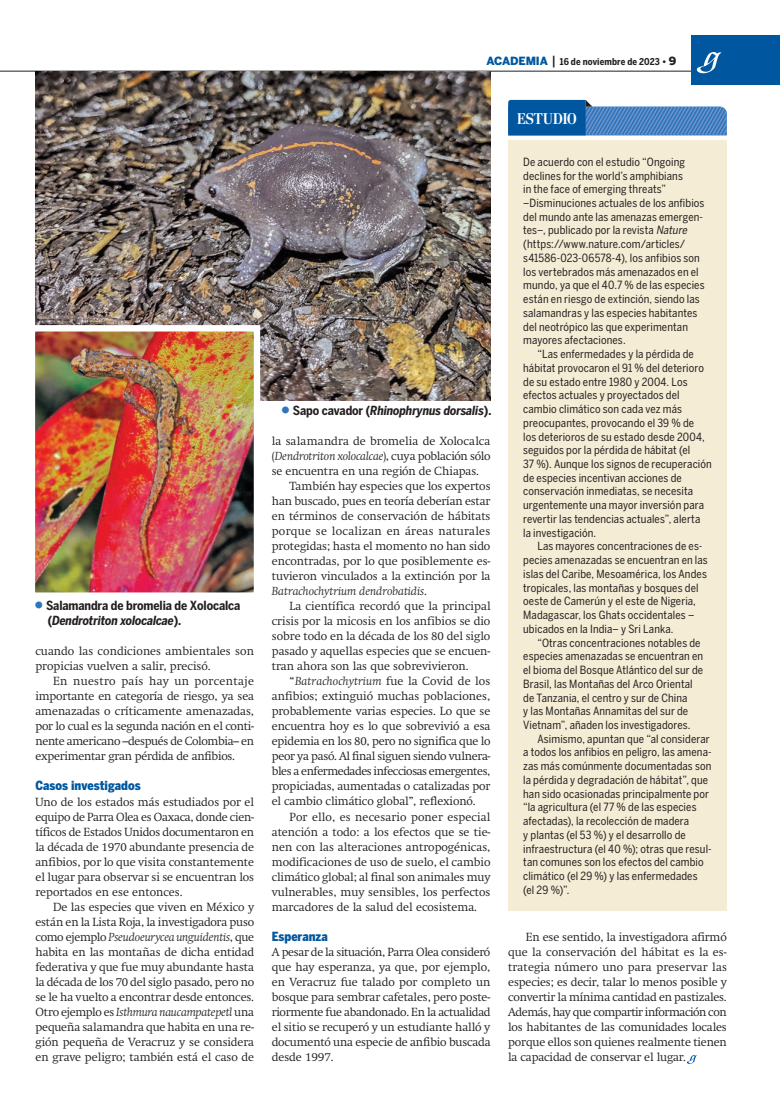
<style>
.page{position:relative;width:780px;height:1117px;background:#fff}
.page>*{position:absolute;margin:0;border:0;box-sizing:border-box;transform-origin:0 0}
.t1{font:700 15.62px "Stilson";letter-spacing:.005em;color:#fff}
.t2{font:700 12.5px/15px "Benton Sans Cond";letter-spacing:-.01em;color:#231f20}
.t3{font:italic 700 12.5px "Benton Sans Cond";letter-spacing:-.01em;color:#231f20}
.t4{font:900 12.5px "Benton Sans Cond";color:#01579f}
.t5{font:300 11.62px/15px "Swift";color:#231f20;text-align:justify}
.t6{font:italic 300 11.62px "Swift";color:#231f20}
.t7{font:300 11.62px "Swift";letter-spacing:-.035em;color:#231f20}
.t8{font:300 11.62px "Swift";letter-spacing:-.02em;color:#231f20}
.t9{font:300 11.62px "Swift";letter-spacing:.025em;color:#231f20}
.t10{font:11.25px/13.8px "Benton Sans Cond";letter-spacing:.01em;color:#231f20}
.t11{font:700 9.38px "Benton Sans Cond";letter-spacing:.01em;color:#231f20}
.s1{font-family:"Benton Sans";font-weight:900;font-size:11.25px;color:#01579f}
.s2{font-weight:500;font-size:12.5px}
.s3{font-family:"Benton Sans";font-weight:900}
.s4{font-family:"Benton Sans";font-weight:900;font-size:11.25px}
.s5{font-style:italic}
.s6{font-style:normal}
</style>
<div class="page">
<hr style="left:0;top:71px;width:726px;height:1px;background:#231f20">
<div style="left:691px;top:35px;width:88px;height:50px;background:#01579f"></div>
<svg style="left:696px;top:52px;width:26px;height:21px"></svg>
<svg style="left:686px;top:1055px;width:10px;height:8px"></svg>
<div style="left:508px;top:140px;width:218px;height:770px;background:#f4ecd4"></div>
<img style="left:35px;top:72px;width:455px;height:328px">
<img style="left:36px;top:332px;width:217px;height:259px">
<div style="left:29px;top:325px;width:231px;height:273px;border:6px solid #fff"></div>
<svg style="left:508px;top:100px;width:218px;height:35px"></svg>
<p class="t11" style="left:486px;top:56px;width:191px"><span class="s1">ACADEMIA</span> <span class="s2">|</span> 16 de noviembre de 2023 <span class="s3">•</span> <span class="s4">9</span></p>
<p class="t2" style="left:46px;top:598px;width:196px">Salamandra de bromelia de Xolocalca (<span class="s5">Dendrotriton xolocalcae</span>).</p>
<p class="t5" style="left:35px;top:643px;width:220px">cuando las condiciones ambientales son propicias vuelven a salir, precisó.</p>
<p class="t5" style="left:35px;top:673px;width:220px;text-indent:18px">En nuestro país hay un porcentaje importante en categoría de riesgo, ya sea amenazadas o críticamente amenazadas, por lo cual es la segunda nación en el conti&shy;nente americano –después de Colombia– en experimentar gran pérdida de anfibios.</p>
<p class="t4" style="left:35px;top:778px;width:107px">Casos investigados</p>
<p class="t5" style="left:35px;top:793px;width:220px">Uno de los estados más estudiados por el equipo de Parra Olea es Oaxaca, donde cien&shy;tíficos de Estados Unidos documentaron en la década de 1970 abundante presencia de anfibios, por lo que visita constantemente el lugar para observar si se encuentran los reportados en ese entonces.</p>
<p class="t5" style="left:35px;top:898px;width:220px;text-indent:18px">De las especies que viven en México y están en la Lista Roja, la investigadora puso como ejemplo <span class="s5">Pseudoeurycea unguidentis</span>, que habita en las montañas de dicha entidad federativa y que fue muy abundante hasta la década de los 70 del siglo pasado, pero no se le ha vuelto a encontrar desde entonces.<br>Otro ejemplo es <span class="s5">Isthmura naucampatepetl</span> una pequeña salamandra que habita en una re&shy;gión pequeña de Veracruz y se considera en grave peligro; también está el caso de</p>
<p class="t3" style="left:293px;top:403px;width:200px"><span class="s6">Sapo cavador (</span>Rhinophrynus dorsalis<span class="s6">).</span></p>
<p class="t5" style="left:272px;top:433px;width:220px">la salamandra de bromelia de Xolocalca</p>
<p class="t6" style="left:272px;top:449px;width:220px"><span class="s6">(</span>Dendrotriton xolocalcae<span class="s6">), cuya población sólo</span></p>
<p class="t5" style="left:272px;top:463px;width:209px">se encuentra en una región de Chiapas.</p>
<p class="t5" style="left:289px;top:478px;width:202px">También hay especies que los expertos</p>
<p class="t5" style="left:272px;top:493px;width:220px">han buscado, pues en teoría deberían estar</p>
<p class="t5" style="left:272px;top:508px;width:220px">en términos de conservación de hábitats</p>
<p class="t9" style="left:272px;top:524px;width:220px">porque se localizan en áreas naturales</p>
<p class="t5" style="left:272px;top:538px;width:220px">protegidas; hasta el momento no han sido</p>
<p class="t5" style="left:272px;top:553px;width:220px">encontradas, por lo que posiblemente es-</p>
<p class="t5" style="left:272px;top:568px;width:220px">tuvieron vinculados a la extinción por la</p>
<p class="t6" style="left:272px;top:584px;width:157px">Batrachochytrium dendrobatidis<span class="s6">.</span></p>
<p class="t5" style="left:289px;top:598px;width:202px">La científica recordó que la principal</p>
<p class="t5" style="left:272px;top:613px;width:220px">crisis por la micosis en los anfibios se dio</p>
<p class="t5" style="left:272px;top:628px;width:220px">sobre todo en la década de los 80 del siglo</p>
<p class="t5" style="left:272px;top:643px;width:220px">pasado y aquellas especies que se encuen-</p>
<p class="t5" style="left:272px;top:658px;width:198px">tran ahora son las que sobrevivieron.</p>
<p class="t5" style="left:289px;top:673px;width:202px">“<span class="s5">Batrachochytrium</span> fue la Covid de los</p>
<p class="t5" style="left:272px;top:688px;width:220px">anfibios; extinguió muchas poblaciones,</p>
<p class="t5" style="left:272px;top:703px;width:220px">probablemente varias especies. Lo que se</p>
<p class="t5" style="left:272px;top:718px;width:220px">encuentra hoy es lo que sobrevivió a esa</p>
<p class="t5" style="left:272px;top:733px;width:220px">epidemia en los 80, pero no significa que lo</p>
<p class="t8" style="left:272px;top:749px;width:220px">peor ya pasó. Al final siguen siendo vulnera-</p>
<p class="t7" style="left:272px;top:764px;width:220px">bles a enfermedades infecciosas emergentes,</p>
<p class="t5" style="left:272px;top:778px;width:220px">propiciadas, aumentadas o catalizadas por</p>
<p class="t5" style="left:272px;top:793px;width:205px">el cambio climático global”, reflexionó.</p>
<p class="t5" style="left:289px;top:808px;width:202px">Por ello, es necesario poner especial</p>
<p class="t5" style="left:272px;top:823px;width:220px">atención a todo: a los efectos que se tie-</p>
<p class="t5" style="left:272px;top:838px;width:220px">nen con las alteraciones antropogénicas,</p>
<p class="t5" style="left:272px;top:853px;width:220px">modificaciones de uso de suelo, el cambio</p>
<p class="t5" style="left:272px;top:868px;width:220px">climático global; al final son animales muy</p>
<p class="t5" style="left:272px;top:883px;width:220px">vulnerables, muy sensibles, los perfectos</p>
<p class="t5" style="left:272px;top:898px;width:207px">marcadores de la salud del ecosistema.</p>
<p class="t4" style="left:272px;top:928px;width:57px">Esperanza</p>
<p class="t5" style="left:272px;top:943px;width:220px">A pesar de la situación, Parra Olea consideró que hay esperanza, ya que, por ejemplo, en Veracruz fue talado por completo un bosque para sembrar cafetales, pero poste&shy;riormente fue abandonado. En la actualidad el sitio se recuperó y un estudiante halló y documentó una especie de anfibio buscada desde 1997.</p>
<h1 class="t1" style="left:517px;top:109px;width:61px">ESTUDIO</h1>
<p class="t10" style="left:523px;top:155px;width:183px">De acuerdo con el estudio “Ongoing declines for the world’s amphibians<br>in the face of emerging threats” –Disminuciones actuales de los anfibios del mundo ante las amenazas emergen&shy;tes–, publicado por la revista <span class="s5">Nature </span>(https://www.nature.com/articles/ s41586-023-06578-4), los anfibios son los vertebrados más amenazados en el mundo, ya que el 40.7 % de las especies están en riesgo de extinción, siendo las salamandras y las especies habitantes del neotrópico las que experimentan mayores afectaciones.</p>
<p class="t10" style="left:523px;top:347px;width:190px;text-indent:14px">“Las enfermedades y la pérdida de hábitat provocaron el 91 % del deterioro de su estado entre 1980 y 2004. Los efectos actuales y proyectados del cambio climático son cada vez más preocupantes, provocando el 39 % de<br>los deterioros de su estado desde 2004, seguidos por la pérdida de hábitat (el<br>37 %). Aunque los signos de recuperación de especies incentivan acciones de conservación inmediatas, se necesita urgentemente una mayor inversión para revertir las tendencias actuales”, alerta<br>la investigación.</p>
<p class="t10" style="left:523px;top:539px;width:186px;text-indent:14px">Las mayores concentraciones de es&shy;pecies amenazadas se encuentran en las islas del Caribe, Mesoamérica, los Andes tropicales, las montañas y bosques del oeste de Camerún y el este de Nigeria, Madagascar, los Ghats occidentales – ubicados en la India– y Sri Lanka.</p>
<p class="t10" style="left:523px;top:635px;width:181px;text-indent:14px">“Otras concentraciones notables de especies amenazadas se encuentran en el bioma del Bosque Atlántico del sur de Brasil, las Montañas del Arco Oriental de Tanzania, el centro y sur de China<br>y las Montañas Annamitas del sur de Vietnam”, añaden los investigadores.</p>
<p class="t10" style="left:523px;top:731px;width:190px;text-indent:14px">Asimismo, apuntan que “al considerar a todos los anfibios en peligro, las amena&shy;zas más comúnmente documentadas son la pérdida y degradación de hábitat”, que han sido ocasionadas principalmente por “la agricultura (el 77 % de las especies afectadas), la recolección de madera<br>y plantas (el 53 %) y el desarrollo de infraestructura (el 40 %); otras que resul&shy;tan comunes son los efectos del cambio climático (el 29 %) y las enfermedades (el 29 %)”.</p>
<p class="t5" style="left:508px;top:928px;width:220px;text-indent:18px">En ese sentido, la investigadora afirmó que la conservación del hábitat es la es&shy;trategia número uno para preservar las especies; es decir, talar lo menos posible y convertir la mínima cantidad en pastizales.<br>Además, hay que compartir información con los habitantes de las comunidades locales porque ellos son quienes realmente tienen la capacidad de conservar el lugar.</p>
</div>
